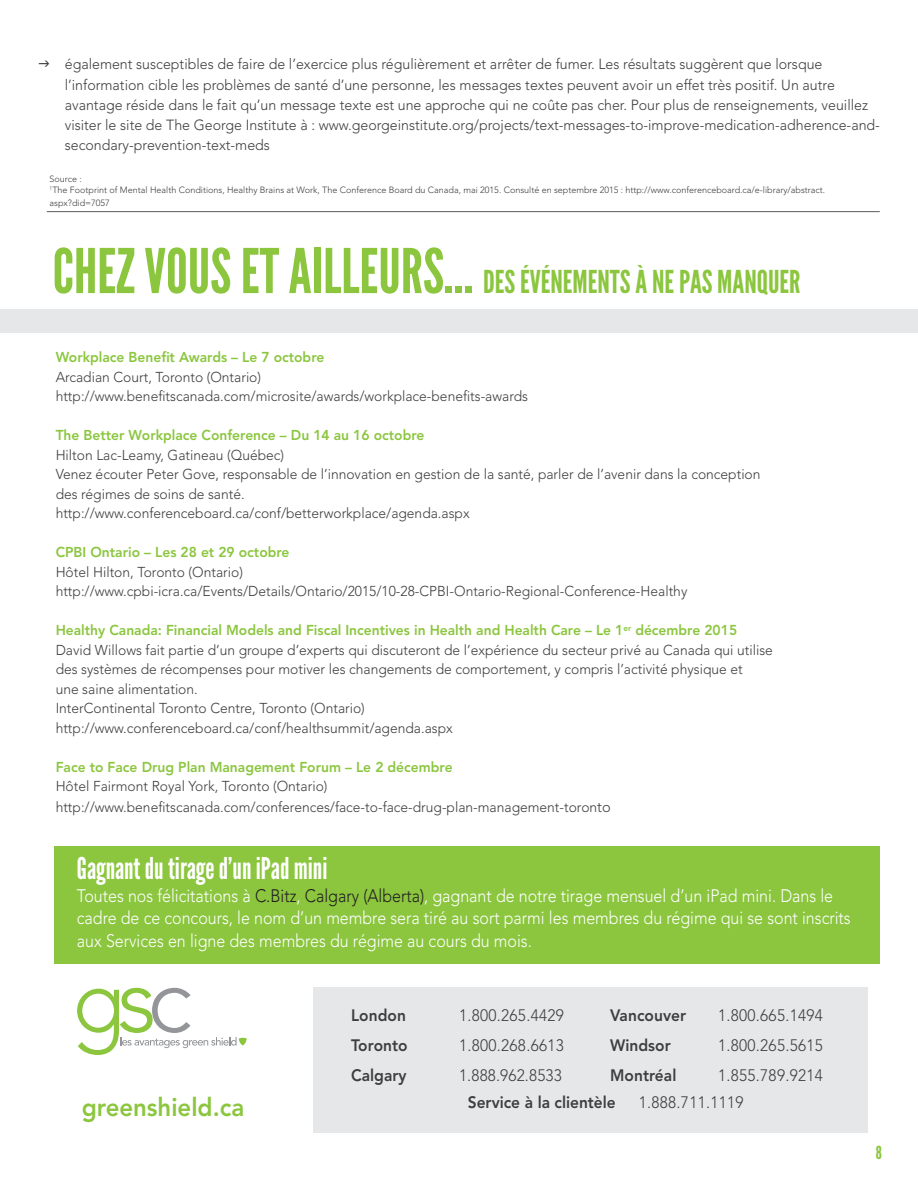
<style>
.page{position:relative;width:918px;height:1188px;background:#fff}
.page>*{position:absolute;margin:0;border:0;box-sizing:border-box;transform-origin:0 0}
.t1{font:31.5px "League Gothic";color:#8bc63e}
.t2{font:30px "League Gothic";color:#fff;scale:.94 1}
.t3{font:800 25.5px "Avenir LT Std";color:#8bc63e;scale:.94 1}
.t4{font:300 18px/22.5px "Avenir LT Std";color:#fff;scale:.89 1}
.t5{font:18px "League Gothic";color:#8bc63e}
.t6{font:300 16.5px "Avenir LT Std";letter-spacing:.02em;color:#3e3e3f;scale:.94 1}
.t7{font:800 16.5px "Avenir LT Std";letter-spacing:.005em;color:#3e3e3f;scale:.94 1}
.t8{font:300 14.7px/20.2px "Avenir LT Std";color:#3e3e3f}
.t9{font:300 14.25px "Avenir LT Std";color:#3e3e3f}
.t10{font:800 14.25px "Avenir LT Std";color:#8bc63e}
.t11{font:300 9px/12.6px "Avenir LT Std";color:#3e3e3f}
.s1{font-size:61.5px}
.s2{font-size:63px}
.s3{font-size:15px}
.s4{color:#231f20}
</style>
<div class="page">
<div style="left:0;top:309px;width:918px;height:24px;background:#e6e7e9"></div>
<div style="left:313px;top:987px;width:555px;height:145px;background:#e6e7e9"></div>
<svg style="left:77px;top:988px;width:170px;height:67px"></svg>
<div style="left:54px;top:846px;width:826px;height:117px;background:#8bc63e"></div>
<hr style="left:47px;top:211px;width:833px;height:1px;background:#6c6d70">
<p class="t8" style="left:65px;top:54px;width:817px">également susceptibles de faire de l’exercice plus régulièrement et arrêter de fumer. Les résultats suggèrent que lorsque l’information cible les problèmes de santé d’une personne, les messages textes peuvent avoir un effet très positif. Un autre avantage réside dans le fait qu’un message texte est une approche qui ne coûte pas cher. Pour plus de renseignements, veuillez visiter le site de The George Institute à : www.georgeinstitute.org/projects/text-messages-to-improve-medication-adherence-and&shy;secondary-prevention-text-meds</p>
<p class="t11" style="left:50px;top:173px;width:34px">Source :</p>
<p class="t11" style="left:50px;top:184px;width:777px"><sup>1</sup>The Footprint of Mental Health Conditions, Healthy Brains at Work, The Conference Board du Canada, mai 2015. Consulté en septembre 2015 : http://www.conferenceboard.ca/e-library/abstract. aspx?did=7057</p>
<p class="t1" style="left:53px;top:263px;width:749px"><span class="s1">CHEZ VOUS ET AILLEURS..</span><span class="s2">.</span> DES ÉVÉNEMENTS À NE PAS MANQUER</p>
<p class="t10" style="left:56px;top:349px;width:270px">Workplace Benefit Awards – Le 7 octobre</p>
<p class="t9" style="left:56px;top:369px;width:207px">Arcadian Court, Toronto (Ontario)</p>
<p class="t9" style="left:56px;top:388px;width:474px">http://www.benefitscanada.com/microsite/awards/workplace-benefits-awards</p>
<p class="t10" style="left:56px;top:427px;width:370px">The Better Workplace Conference – Du 14 au 16 octobre</p>
<p class="t9" style="left:56px;top:447px;width:230px">Hilton Lac-Leamy, Gatineau (Québec)</p>
<p class="t9" style="left:56px;top:466px;width:706px">Venez écouter Peter Gove, responsable de l’innovation en gestion de la santé, parler de l’avenir dans la conception</p>
<p class="t9" style="left:56px;top:486px;width:191px">des régimes de soins de santé.</p>
<p class="t9" style="left:56px;top:505px;width:416px">http://www.conferenceboard.ca/conf/betterworkplace/agenda.aspx</p>
<p class="t10" style="left:56px;top:544px;width:235px">CPBI Ontario – Les 28 et 29 octobre</p>
<p class="t9" style="left:56px;top:564px;width:189px">Hôtel Hilton, Toronto (Ontario)</p>
<p class="t9" style="left:56px;top:583px;width:633px">http://www.cpbi-icra.ca/Events/Details/Ontario/2015/10-28-CPBI-Ontario-Regional-Conference-Healthy</p>
<p class="t10" style="left:56px;top:622px;width:683px">Healthy Canada: Financial Models and Fiscal Incentives in Health and Health Care – Le 1<sup>er</sup> décembre 2015</p>
<p class="t9" style="left:56px;top:642px;width:719px">David Willows fait partie d’un groupe d’experts qui discuteront de l’expérience du secteur privé au Canada qui utilise</p>
<p class="t9" style="left:56px;top:661px;width:689px">des systèmes de récompenses pour motiver les changements de comportement, y compris l’activité physique et</p>
<p class="t9" style="left:56px;top:681px;width:144px">une saine alimentation.</p>
<p class="t9" style="left:56px;top:700px;width:311px">InterContinental Toronto Centre, Toronto (Ontario)</p>
<p class="t9" style="left:56px;top:720px;width:399px">http://www.conferenceboard.ca/conf/healthsummit/agenda.aspx</p>
<p class="t10" style="left:56px;top:758px;width:398px">Face to Face Drug Plan Management Forum – Le 2 décembre</p>
<p class="t9" style="left:56px;top:778px;width:273px">Hôtel Fairmont Royal York, Toronto (Ontario)</p>
<p class="t9" style="left:56px;top:798px;width:557px">http://www.benefitscanada.com/conferences/face-to-face-drug-plan-management-toron<span class="s3">to</span></p>
<p class="t2" style="left:77px;top:851px;width:268px">Gagnant du tirage d’un iPad mini</p>
<p class="t4" style="left:77px;top:884px;width:871px">Toutes nos félicitations à <span class="s4">C.Bitz</span>, <span class="s4">Calgary (Alberta)</span>, gagnant de notre tirage mensuel d’un iPad mini. Dans le cadre de ce concours, le nom d’un membre sera tiré au sort parmi les membres du régime qui se sont inscrits aux Services en ligne des membres du régime au cours du mois.</p>
<p class="t3" style="left:82px;top:1092px;width:174px">greenshield.ca</p>
<p class="t7" style="left:351px;top:1005px;width:60px">London</p>
<p class="t6" style="left:459px;top:1006px;width:113px">1.800.265.4429</p>
<p class="t7" style="left:351px;top:1035px;width:62px">Toronto</p>
<p class="t6" style="left:459px;top:1036px;width:113px">1.800.268.6613</p>
<p class="t7" style="left:351px;top:1065px;width:61px">Calgary</p>
<p class="t6" style="left:459px;top:1066px;width:111px">1.888.962.8533</p>
<p class="t7" style="left:610px;top:1005px;width:83px">Vancouver</p>
<p class="t6" style="left:718px;top:1006px;width:113px">1.800.665.1494</p>
<p class="t7" style="left:610px;top:1035px;width:66px">Windsor</p>
<p class="t6" style="left:718px;top:1036px;width:113px">1.800.265.5615</p>
<p class="t7" style="left:610px;top:1065px;width:72px">Montréal</p>
<p class="t6" style="left:718px;top:1066px;width:113px">1.855.789.9214</p>
<p class="t7" style="left:468px;top:1093px;width:159px">Service à la clientèle</p>
<p class="t6" style="left:639px;top:1093px;width:113px">1.888.711.1119</p>
<p class="t5" style="left:876px;top:1142px;width:8px">8</p>
</div>
